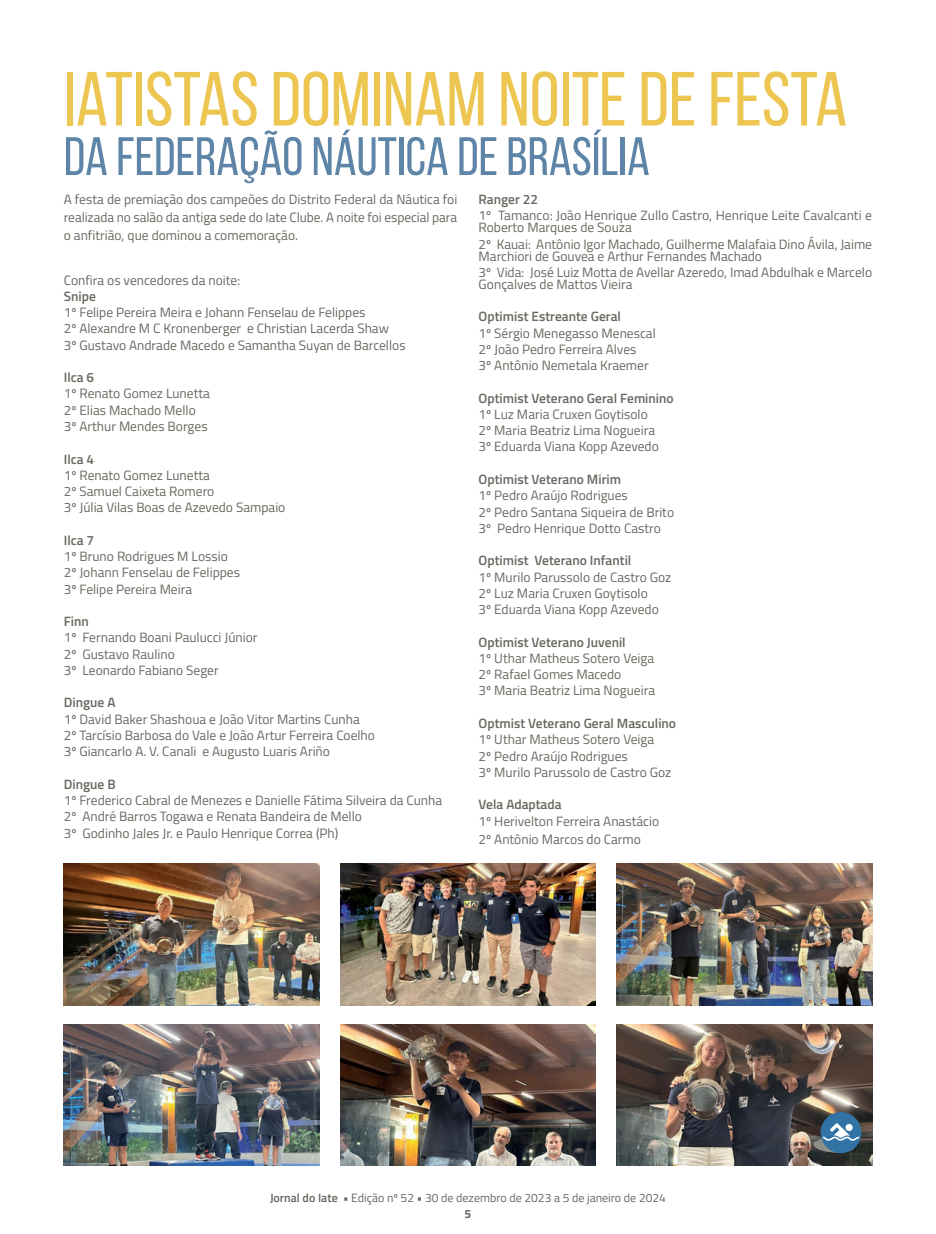
<style>
.page{position:relative;width:936px;height:1234px;background:#fff}
.page>*{position:absolute;margin:0;border:0;box-sizing:border-box;transform-origin:0 0}
.t1{font:76.5px "Bebas Neue";color:#edc551}
.t2{font:54px "Bebas Neue";color:#5e85a8}
.t3{font:13.5px/16.2px "Titillium Web";color:#686860}
.t4{font:600 13.5px "Titillium Web";color:#686860}
.t5{font:12px/16.2px "Titillium Web";color:#686860;text-align:center}
.s1{font-weight:600}
.s2{font-weight:700}
</style>
<div class="page">
<img style="left:64px;top:863px;width:255px;height:142px">
<img style="left:64px;top:1024px;width:255px;height:141px">
<img style="left:340px;top:863px;width:255px;height:142px">
<img style="left:340px;top:1024px;width:255px;height:141px">
<img style="left:617px;top:863px;width:255px;height:142px">
<img style="left:617px;top:1024px;width:255px;height:141px">
<svg style="left:820px;top:1111px;width:41px;height:41px"></svg>
<svg style="left:811px;top:1122px;width:48px;height:30px"></svg>
<h1 class="t1" style="left:64px;top:58px;width:785px">IATISTAS DOMINAM NOITE DE FESTA</h1>
<h2 class="t2" style="left:64px;top:127px;width:587px">DA FEDERAÇÃO NÁUTICA DE BRASÍLIA</h2>
<p class="t3" style="left:64px;top:189px;width:395px;line-height:18px;text-align:justify">A festa de premiação dos campeões do Distrito Federal da Náutica foi realizada no salão da antiga sede do Iate Clube. A noite foi especial para o anfitrião, que dominou a comemoração.</p>
<p class="t3" style="left:64px;top:271px;width:178px">Confira os vencedores da noite:</p>
<p class="t4" style="left:64px;top:286px;width:34px">Snipe</p>
<p class="t3" style="left:64px;top:303px;width:343px">1º Felipe Pereira Meira e Johann Fenselau de Felippes<br>2º Alexandre M C Kronenberger e Christian Lacerda Shaw<br>3º Gustavo Andrade Macedo e Samantha Suyan de Barcellos</p>
<p class="t4" style="left:64px;top:367px;width:32px">Ilca 6</p>
<p class="t3" style="left:64px;top:385px;width:148px">1º Renato Gomez Lunetta<br>2º Elias Machado Mello<br>3º Arthur Mendes Borges</p>
<p class="t4" style="left:64px;top:448px;width:32px">Ilca 4</p>
<p class="t3" style="left:64px;top:466px;width:223px">1º Renato Gomez Lunetta<br>2º Samuel Caixeta Romero<br>3º Júlia Vilas Boas de Azevedo Sampaio</p>
<p class="t4" style="left:64px;top:530px;width:32px">Ilca 7</p>
<p class="t3" style="left:64px;top:547px;width:178px">1º Bruno Rodrigues M Lossio<br>2º Johann Fenselau de Felippes<br>3º Felipe Pereira Meira</p>
<p class="t4" style="left:64px;top:611px;width:27px">Finn</p>
<p class="t3" style="left:64px;top:628px;width:195px">1º Fernando Boani Paulucci Júnior<br>2º Gustavo Raulino<br>3º Leonardo Fabiano Seger</p>
<p class="t4" style="left:64px;top:692px;width:53px">Dingue A</p>
<p class="t3" style="left:64px;top:710px;width:313px">1º David Baker Shashoua e João Vitor Martins Cunha<br>2º Tarcísio Barbosa do Vale e João Artur Ferreira Coelho<br>3º Giancarlo A. V. Canali e Augusto Luaris Ariño</p>
<p class="t4" style="left:64px;top:773px;width:53px">Dingue B</p>
<p class="t3" style="left:64px;top:791px;width:380px">1º Frederico Cabral de Menezes e Danielle Fátima Silveira da Cunha<br>2º André Barros Togawa e Renata Bandeira de Mello<br>3º Godinho Jales Jr. e Paulo Henrique Correa (Ph)</p>
<p class="t4" style="left:478px;top:189px;width:61px">Ranger 22</p>
<p class="t3" style="left:478px;top:209px;width:395px;line-height:12px">1º Tamanco: João Henrique Zullo Castro, Henrique Leite Cavalcanti e<br>Roberto Marques de Souza</p>
<p class="t3" style="left:478px;top:237px;width:395px;line-height:12px">2º Kauai: Antônio Igor Machado, Guilherme Malafaia Dino Ávila, Jaime<br>Marchiori de Gouvea e Arthur Fernandes Machado</p>
<p class="t3" style="left:478px;top:265px;width:395px;line-height:12px">3º Vida: José Luiz Motta de Avellar Azeredo, Imad Abdulhak e Marcelo<br>Gonçalves de Mattos Vieira</p>
<p class="t4" style="left:478px;top:306px;width:144px">Optimist Estreante Geral</p>
<p class="t3" style="left:478px;top:324px;width:179px">1º Sérgio Menegasso Menescal<br>2º João Pedro Ferreira Alves<br>3º Antônio Nemetala Kraemer</p>
<p class="t4" style="left:478px;top:388px;width:196px">Optimist Veterano Geral Feminino</p>
<p class="t3" style="left:478px;top:405px;width:182px">1º Luz Maria Cruxen Goytisolo<br>2º Maria Beatriz Lima Nogueira<br>3º Eduarda Viana Kopp Azevedo</p>
<p class="t4" style="left:478px;top:469px;width:144px">Optimist Veterano Mirim</p>
<p class="t3" style="left:478px;top:486px;width:197px">1º Pedro Araújo Rodrigues<br>2º Pedro Santana Siqueira de Brito<br>3º Pedro Henrique Dotto Castro</p>
<p class="t4" style="left:478px;top:550px;width:154px">Optimist Veterano Infantil</p>
<p class="t3" style="left:478px;top:568px;width:194px">1º Murilo Parussolo de Castro Goz<br>2º Luz Maria Cruxen Goytisolo<br>3º Eduarda Viana Kopp Azevedo</p>
<p class="t4" style="left:478px;top:631px;width:149px">Optimist Veterano Juvenil</p>
<p class="t3" style="left:478px;top:649px;width:178px">1º Uthar Matheus Sotero Veiga<br>2º Rafael Gomes Macedo<br>3º Maria Beatriz Lima Nogueira</p>
<p class="t4" style="left:478px;top:713px;width:199px">Optmist Veterano Geral Masculino</p>
<p class="t3" style="left:478px;top:730px;width:194px">1º Uthar Matheus Sotero Veiga<br>2º Pedro Araújo Rodrigues<br>3º Murilo Parussolo de Castro Goz</p>
<p class="t4" style="left:478px;top:794px;width:84px">Vela Adaptada</p>
<p class="t3" style="left:478px;top:811px;width:182px;line-height:18px">1º Herivelton Ferreira Anastácio<br>2º Antônio Marcos do Carmo</p>
<p class="t5" style="left:270px;top:1188px;width:397px"><span class="s1">Jornal do Iate •</span> Edição nº 52 • 30 de dezembro de 2023 a 5 de janeiro de 2024<br><span class="s2">5</span></p>
</div>
